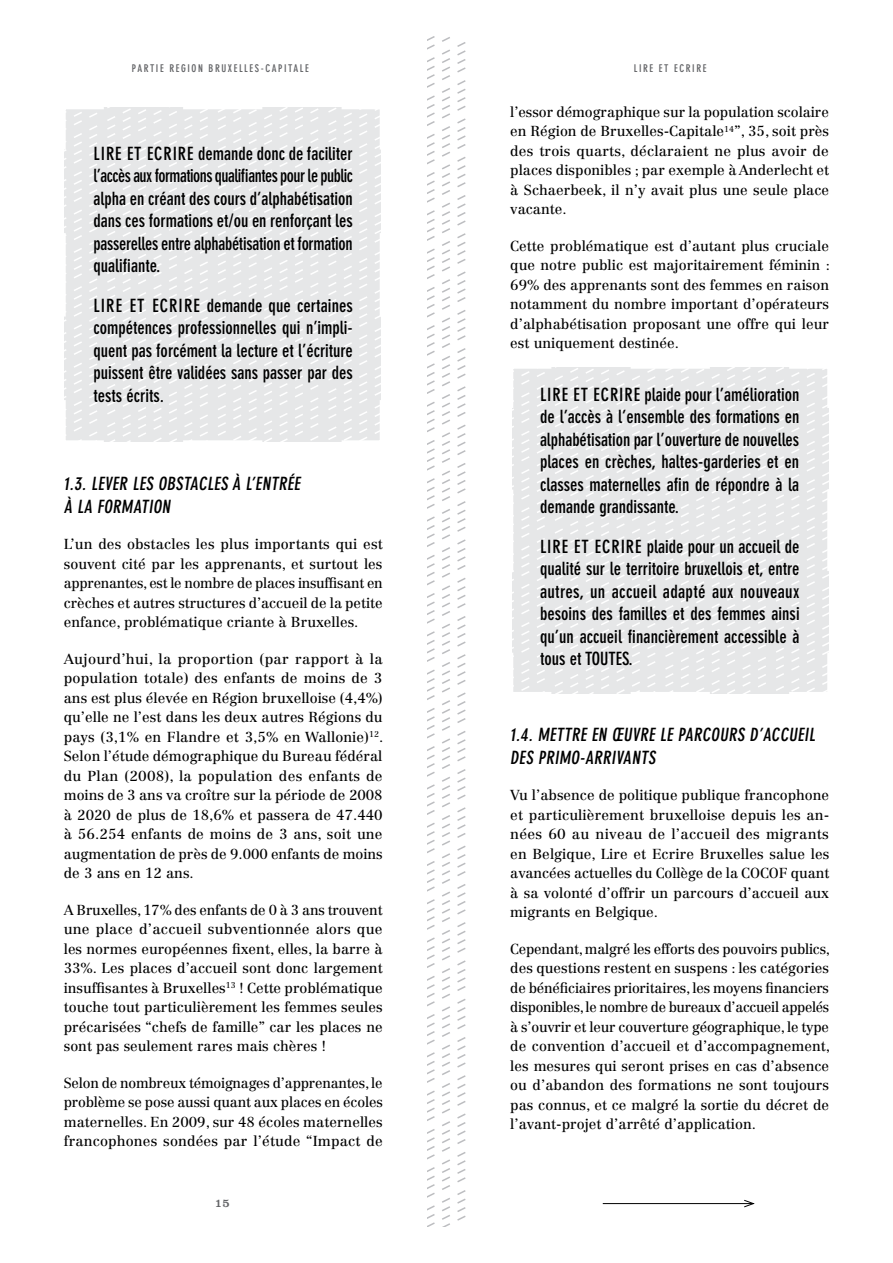
<style>
.page{position:relative;width:893px;height:1263px;background:#fff}
.page>*{position:absolute;margin:0;border:0;box-sizing:border-box;transform-origin:0 0}
.t1{font:700 condensed 18px/22.5px "DIN Neuzeit Grotesk Std";color:#000;text-align:justify}
.t2{font:14.25px/19.5px "Centennial LT Std";color:#000;text-align:justify}
.t3{font:12px "Clarendon LT Std";color:#636467}
.t4{font:700 condensed 10.5px "DIN Neuzeit Grotesk Std";letter-spacing:.15em;color:#636467}
</style>
<div class="page">
<svg style="left:427px;top:36px;width:39px;height:1191px"></svg>
<hr style="left:603px;top:1203px;width:150px;height:1px;background:#000">
<svg style="left:743px;top:1199px;width:12px;height:9px"></svg>
<svg style="left:64px;top:107px;width:317px;height:335px;background:#e8e9ea"></svg>
<svg style="left:512px;top:367px;width:317px;height:327px;background:#e8e9ea"></svg>
<p class="t4" style="left:132px;top:62px;width:178px">Partie Region Bruxelles-Capitale</p>
<p class="t1" style="left:94px;top:142px;width:8px">LIRE</p>
<p class="t1" style="left:127px;top:142px;width:45px">ET ECRIRE</p>
<p class="t1" style="left:94px;top:142px;width:261px;text-indent:105px">demande donc de faciliter l’accès aux formations qualifiantes pour le public alpha en créant des cours d’alphabétisation dans ces formations et/ou en renforçant les passerelles entre alphabétisation et formation qualifiante.</p>
<p class="t1" style="left:94px;top:294px;width:8px">LIRE</p>
<p class="t1" style="left:130px;top:294px;width:48px">ET ECRIRE</p>
<p class="t1" style="left:94px;top:294px;width:261px;text-indent:113px">demande que certaines compétences professionnelles qui n’impli&shy;quent pas forcément la lecture et l’écriture puissent être validées sans passer par des tests écrits.</p>
<p class="t1" style="left:64px;top:473px;width:241px">1.3. Lever les obstacles à l’entrée à la formation</p>
<p class="t2" style="left:64px;top:535px;width:320px">L’un des obstacles les plus importants qui est souvent cité par les apprenants, et surtout les apprenantes, est le nombre de places insuffisant en crèches et autres structures d’accueil de la petite enfance, problématique criante à Bruxelles.</p>
<p class="t2" style="left:64px;top:649px;width:321px">Aujourd’hui, la proportion (par rapport à la population totale) des enfants de moins de 3 ans est plus élevée en Région bruxelloise (4,4%) qu’elle ne l’est dans les deux autres Régions du pays (3,1% en Flandre et 3,5% en Wallonie)<sup>12</sup>.<br>Selon l’étude démographique du Bureau fédéral du Plan (2008), la population des enfants de moins de 3 ans va croître sur la période de 2008 à 2020 de plus de 18,6% et passera de 47.440 à 56.254 enfants de moins de 3 ans, soit une augmentation de près de 9.000 enfants de moins de 3 ans en 12 ans.</p>
<p class="t2" style="left:64px;top:900px;width:320px">A Bruxelles, 17% des enfants de 0 à 3 ans trouvent une place d’accueil subventionnée alors que les normes européennes fixent, elles, la barre à 33%. Les places d’accueil sont donc largement insuffisantes à Bruxelles<sup>13</sup> ! Cette problématique touche tout particulièrement les femmes seules précarisées “chefs de famille” car les places ne sont pas seulement rares mais chères !</p>
<p class="t2" style="left:64px;top:1073px;width:321px">Selon de nombreux témoignages d’apprenantes, le problème se pose aussi quant aux places en écoles maternelles. En 2009, sur 48 écoles maternelles francophones sondées par l’étude “Impact de</p>
<p class="t3" style="left:215px;top:1196px;width:17px">15</p>
<p class="t4" style="left:634px;top:62px;width:74px">Lire et Ec rire</p>
<p class="t2" style="left:510px;top:102px;width:320px">l’essor démographique sur la population scolaire en Région de Bruxelles-Capitale<sup>14</sup>”, 35, soit près des trois quarts, déclaraient ne plus avoir de places disponibles ; par exemple à Anderlecht et à Schaerbeek, il n’y avait plus une seule place vacante.</p>
<p class="t2" style="left:510px;top:236px;width:321px">Cette problématique est d’autant plus cruciale que notre public est majoritairement féminin :<br>69% des apprenants sont des femmes en raison notamment du nombre important d’opérateurs d’alphabétisation proposant une offre qui leur est uniquement destinée.</p>
<p class="t1" style="left:540px;top:383px;width:8px">LIRE</p>
<p class="t1" style="left:573px;top:383px;width:45px">ET ECRIRE</p>
<p class="t1" style="left:540px;top:383px;width:261px;text-indent:105px">plaide pour l’amélioration de l’accès à l’ensemble des formations en alphabétisation par l’ouverture de nouvelles places en crèches, haltes-garderies et en classes maternelles afin de répondre à la demande grandissante.</p>
<p class="t1" style="left:540px;top:535px;width:8px">LIRE</p>
<p class="t1" style="left:574px;top:535px;width:46px">ET ECRIRE</p>
<p class="t1" style="left:540px;top:535px;width:261px;text-indent:107px">plaide pour un accueil de qualité sur le territoire bruxellois et, entre autres, un accueil adapté aux nouveaux besoins des familles et des femmes ainsi qu’un accueil financièrement accessible à tous et TOUTES</p>
<p class="t1" style="left:628px;top:648px;width:6px">.</p>
<p class="t1" style="left:510px;top:724px;width:309px">1.4. Mettre en œuvre le parcours d’accueil des primo-arrivants</p>
<p class="t2" style="left:510px;top:786px;width:321px">Vu l’absence de politique publique francophone et particulièrement bruxelloise depuis les an&shy;nées 60 au niveau de l’accueil des migrants en Belgique, Lire et Ecrire Bruxelles salue les avancées actuelles du Collège de la COCOF quant à sa volonté d’offrir un parcours d’accueil aux migrants en Belgique.</p>
<p class="t2" style="left:510px;top:939px;width:321px">Cependant, malgré les efforts des pouvoirs publics, des questions restent en suspens : les catégories de bénéficiaires prioritaires, les moyens financiers disponibles, le nombre de bureaux d’accueil appelés à s’ouvrir et leur couverture géographique, le type de convention d’accueil et d’accompagnement, les mesures qui seront prises en cas d’absence ou d’abandon des formations ne sont toujours pas connus, et ce malgré la sortie du décret de l’avant-projet d’arrêté d’application.</p>
</div>
